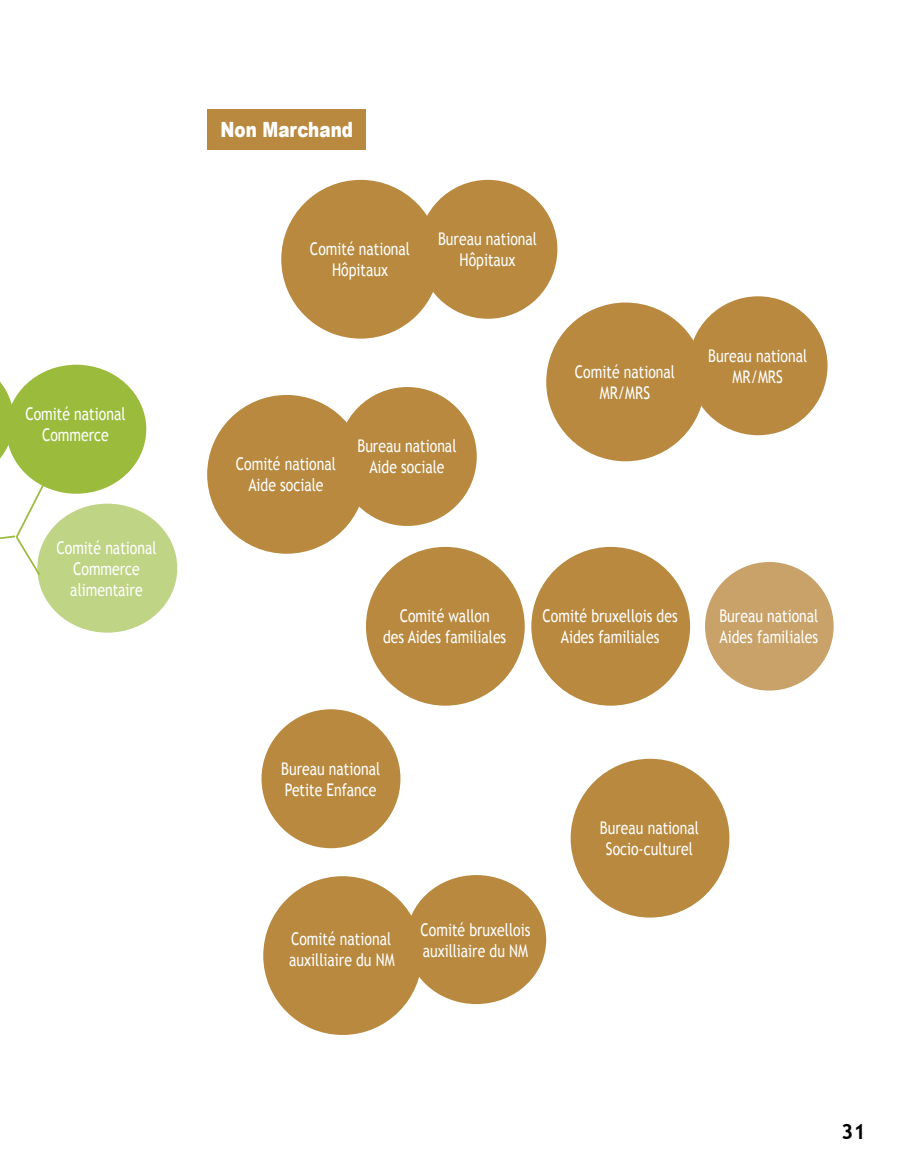
<style>
.page{position:relative;width:918px;height:1166px;background:#fff}
.page>*{position:absolute;margin:0;border:0;box-sizing:border-box;transform-origin:0 0}
.t1{font:900 21px "Arial";color:#fff;scale:.8 1}
.t2{font:700 21px "Trebuchet MS";color:#000}
.t3{font:17.5px/21px "Trebuchet MS";color:#fff;text-align:center;scale:.8 1}
</style>
<div class="page">
<div style="left:6px;top:365px;width:140px;height:129px;background:#9abb3c;border-radius:50%"></div>
<div style="left:37px;top:504px;width:140px;height:129px;background:#bfd484;border-radius:50%"></div>
<svg style="left:0;top:371px;width:46px;height:205px"></svg>
<div style="left:281px;top:180px;width:159px;height:159px;background:#b9893f;border-radius:50%"></div>
<div style="left:418px;top:180px;width:139px;height:139px;background:#b9893f;border-radius:50%"></div>
<div style="left:546px;top:302px;width:159px;height:159px;background:#b9893f;border-radius:50%"></div>
<div style="left:688px;top:296px;width:139px;height:139px;background:#b9893f;border-radius:50%"></div>
<div style="left:207px;top:395px;width:159px;height:159px;background:#b9893f;border-radius:50%"></div>
<div style="left:338px;top:387px;width:139px;height:139px;background:#b9893f;border-radius:50%"></div>
<div style="left:531px;top:547px;width:159px;height:159px;background:#b9893f;border-radius:50%"></div>
<div style="left:366px;top:547px;width:159px;height:159px;background:#b9893f;border-radius:50%"></div>
<div style="left:705px;top:562px;width:128px;height:128px;background:#c9a269;border-radius:50%"></div>
<div style="left:261px;top:709px;width:139px;height:139px;background:#b9893f;border-radius:50%"></div>
<div style="left:263px;top:876px;width:159px;height:159px;background:#b9893f;border-radius:50%"></div>
<div style="left:406px;top:875px;width:140px;height:129px;background:#b9893f;border-radius:50%"></div>
<div style="left:208px;top:109px;width:158px;height:41px;background:#b9893f"></div>
<div style="left:570px;top:759px;width:159px;height:158px;background:#b9893f;border-radius:50%"></div>
<p class="t3" style="left:25px;top:404px;width:127px">Comité national<br>Commerce</p>
<p class="t3" style="left:56px;top:537px;width:127px">Comité national<br>Commerce alimentaire</p>
<p class="t1" style="left:220px;top:114px;width:167px">Non Marchand</p>
<p class="t3" style="left:310px;top:239px;width:127px">Comité national<br>Hôpitaux</p>
<p class="t3" style="left:438px;top:229px;width:125px">Bureau national<br>Hôpitaux</p>
<p class="t3" style="left:236px;top:454px;width:127px">Comité national<br>Aide sociale</p>
<p class="t3" style="left:357px;top:436px;width:125px">Bureau national<br>Aide sociale</p>
<p class="t3" style="left:575px;top:361px;width:127px">Comité national<br>MR/MRS</p>
<p class="t3" style="left:708px;top:345px;width:125px">Bureau national<br>MR/MRS</p>
<p class="t3" style="left:383px;top:606px;width:155px">Comité wallon<br>des Aides familiales</p>
<p class="t3" style="left:719px;top:606px;width:125px;text-align:left">Bureau national<br>Aides familiales</p>
<p class="t3" style="left:542px;top:606px;width:170px">Comité bruxellois des<br>Aides familiales</p>
<p class="t3" style="left:281px;top:758px;width:125px;text-align:left">Bureau national<br>Petite Enfance</p>
<p class="t3" style="left:289px;top:929px;width:133px;text-align:left">Comité national auxilliaire du NM</p>
<p class="t3" style="left:420px;top:919px;width:139px;text-align:left">Comité bruxellois auxilliaire du NM</p>
<p class="t3" style="left:600px;top:817px;width:125px">Bureau national<br>Socio-culturel</p>
<p class="t2" style="left:841px;top:1119px;width:26px">31</p>
</div>
